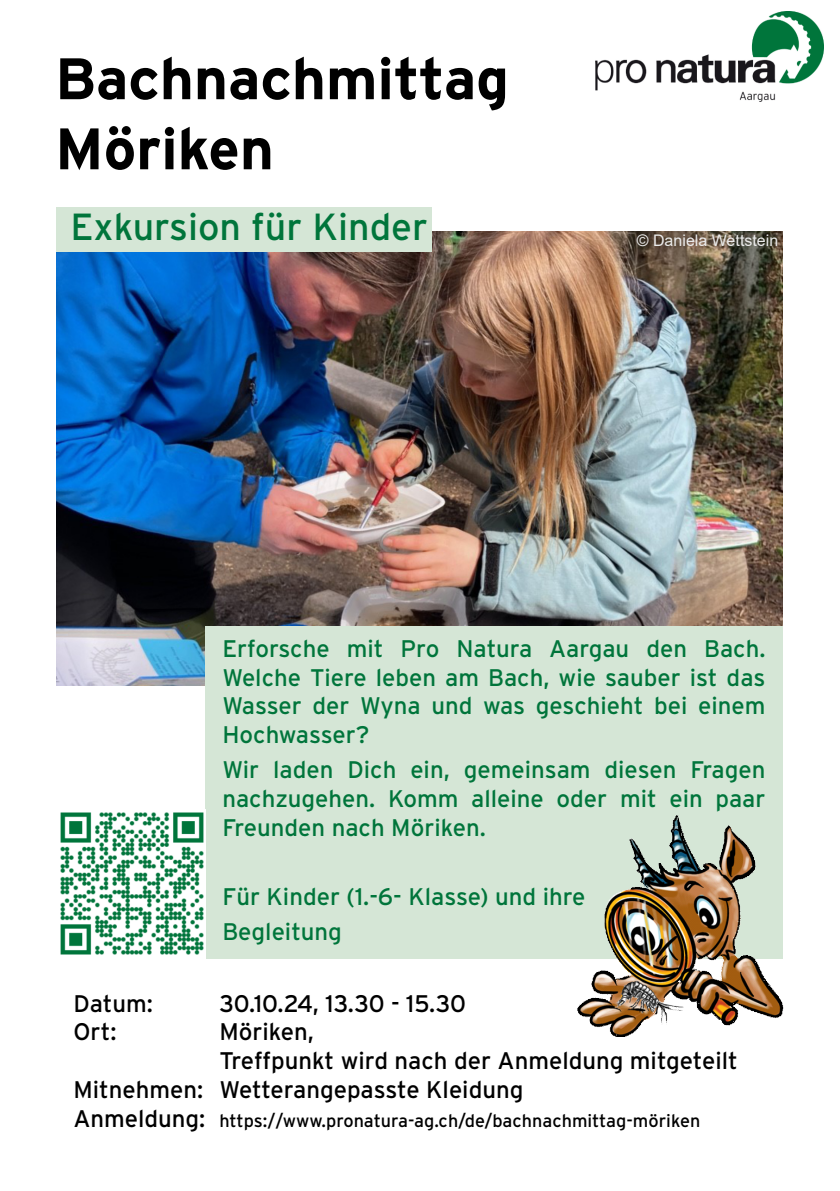
<style>
.page{position:relative;width:840px;height:1191px;background:#fff}
.page>*{position:absolute;margin:0;border:0;box-sizing:border-box;transform-origin:0 0}
.t1{font:700 58.4px/70px "Interstate";color:#000}
.t2{font:37.8px "Interstate";color:#00753b}
.t3{font:24px/28.8px "Interstate";color:#00753b;text-align:justify}
.t4{font:24px "Interstate";color:#000}
.t5{font:18px "Interstate";color:#000}
.t6{font:16px "Arial";color:#ebebeb}
.s1{font-size:24px}
</style>
<div class="page">
<img style="left:56px;top:232px;width:726px;height:453px">
<div style="left:56px;top:207px;width:376px;height:45px;background:#d5e6d6"></div>
<div style="left:205px;top:626px;width:577px;height:333px;background:#d5e6d6"></div>
<img style="left:596px;top:12px;width:227px;height:90px">
<img style="left:577px;top:796px;width:207px;height:240px">
<img style="left:60px;top:812px;width:144px;height:143px">
<h1 class="t1" style="left:55px;top:47px;width:455px">Bachnachmittag<br>Möriken</h1>
<h2 class="t2" style="left:70px;top:210px;width:359px">Exkursion für Kinder</h2>
<p class="t6" style="left:636px;top:234px;width:143px">© Daniela Wettstein</p>
<p class="t3" style="left:222px;top:635px;width:544px">Erforsche mit Pro Natura Aargau den Bach.<br>Welche Tiere leben am Bach, wie sauber ist das Wasser der Wyna und was geschieht bei einem Hochwasser?</p>
<p class="t3" style="left:222px;top:756px;width:544px">Wir laden Dich ein, gemeinsam diesen Fragen nachzugehen. Komm alleine oder mit ein paar Freunden nach Möriken.</p>
<p class="t3" style="left:222px;top:881px;width:364px;line-height:34.8px">Für Kinder (1.-6- Klasse) und ihre<br>Begleitung</p>
<p class="t4" style="left:73px;top:992px;width:81px">Datum:</p>
<p class="t4" style="left:219px;top:992px;width:248px">30.10.24, 13.30 - 15.30</p>
<p class="t4" style="left:73px;top:1021px;width:44px">Ort:</p>
<p class="t4" style="left:219px;top:1021px;width:96px">Möriken,</p>
<p class="t4" style="left:219px;top:1050px;width:520px">Treffpunkt wird nach der Anmeldung mitgeteilt</p>
<p class="t4" style="left:73px;top:1079px;width:451px">Mitnehmen: Wetterangepasste Kleidung</p>
<p class="t5" style="left:73px;top:1112px;width:628px"><span class="s1">Anmeldung:</span> https://www.pronatura-ag.ch/de/bachnachmittag-möriken</p>
</div>
